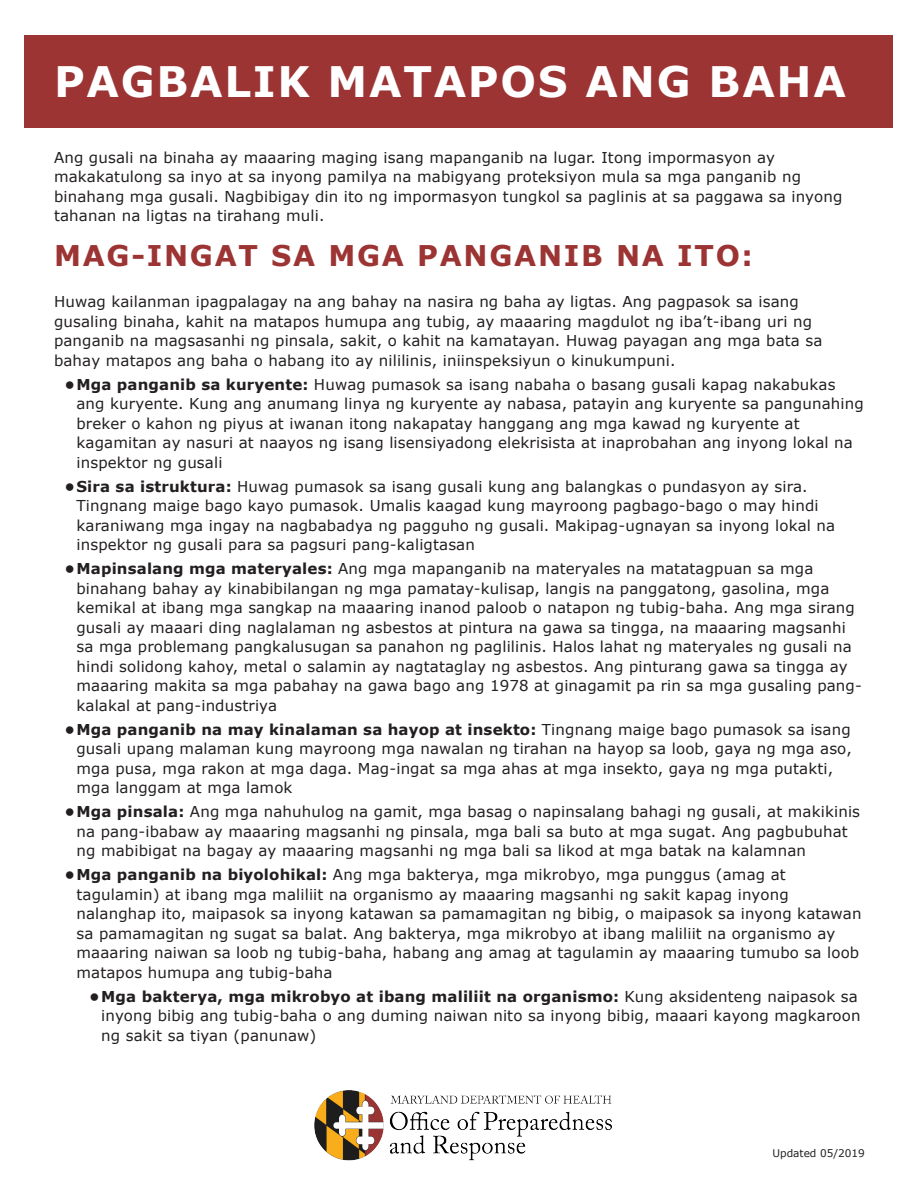
<style>
.page{position:relative;width:918px;height:1188px;background:#fff}
.page>*{position:absolute;margin:0;border:0;box-sizing:border-box;transform-origin:0 0}
.t1{font:700 42px "Verdana";letter-spacing:.04em;color:#fff}
.t2{font:700 28.5px "Verdana";letter-spacing:.06em;color:#9c3434}
.t3{font:15px/19.5px "Verdana";letter-spacing:.01em;color:#231f20}
.t4{font:10.5px "Verdana";color:#231f20}
.s1{font-weight:700}
</style>
<div class="page">
<div style="left:25px;top:35px;width:868px;height:93px;background:#9c3434"></div>
<img style="left:314px;top:1090px;width:297px;height:71px">
<p class="t1" style="left:54px;top:52px;width:794px">PAGBALIK MATAPOS ANG BAHA</p>
<p class="t3" style="left:54px;top:147px;width:790px">Ang gusali na binaha ay maaaring maging isang mapanganib na lugar. Itong impormasyon ay makakatulong sa inyo at sa inyong pamilya na mabigyang proteksiyon mula sa mga panganib ng binahang mga gusali. Nagbibigay din ito ng impormasyon tungkol sa paglinis at sa paggawa sa inyong tahanan na ligtas na tirahang muli.</p>
<p class="t2" style="left:54px;top:236px;width:701px">MAG-INGAT SA MGA PANGANIB NA ITO:</p>
<p class="t3" style="left:54px;top:292px;width:770px">Huwag kailanman ipagpalagay na ang bahay na nasira ng baha ay ligtas. Ang pagpasok sa isang gusaling binaha, kahit na matapos humupa ang tubig, ay maaaring magdulot ng iba’t-ibang uri ng panganib na magsasanhi ng pinsala, sakit, o kahit na kamatayan. Huwag payagan ang mga bata sa bahay matapos ang baha o habang ito ay nililinis, iniinspeksiyun o kinukumpuni.</p>
<p class="t3" style="left:76px;top:374px;width:789px;text-indent:-12px"><span class="s1">• Mga panganib sa kuryente:</span> Huwag pumasok sa isang nabaha o basang gusali kapag nakabukas ang kuryente. Kung ang anumang linya ng kuryente ay nabasa, patayin ang kuryente sa pangunahing breker o kahon ng piyus at iwanan itong nakapatay hanggang ang mga kawad ng kuryente at kagamitan ay nasuri at naayos ng isang lisensiyadong elekrisista at inaprobahan ang inyong lokal na inspektor ng gusali</p>
<p class="t3" style="left:76px;top:476px;width:760px;text-indent:-12px"><span class="s1">• Sira sa istruktura:</span> Huwag pumasok sa isang gusali kung ang balangkas o pundasyon ay sira.<br>Tingnang maige bago kayo pumasok. Umalis kaagad kung mayroong pagbago-bago o may hindi karaniwang mga ingay na nagbabadya ng pagguho ng gusali. Makipag-ugnayan sa inyong lokal na inspektor ng gusali para sa pagsuri pang-kaligtasan</p>
<p class="t3" style="left:76px;top:559px;width:787px;text-indent:-12px"><span class="s1">• Mapinsalang mga materyales:</span> Ang mga mapanganib na materyales na matatagpuan sa mga binahang bahay ay kinabibilangan ng mga pamatay-kulisap, langis na panggatong, gasolina, mga kemikal at ibang mga sangkap na maaaring inanod paloob o natapon ng tubig-baha. Ang mga sirang gusali ay maaari ding naglalaman ng asbestos at pintura na gawa sa tingga, na maaaring magsanhi sa mga problemang pangkalusugan sa panahon ng paglilinis. Halos lahat ng materyales ng gusali na hindi solidong kahoy, metal o salamin ay nagtataglay ng asbestos. Ang pinturang gawa sa tingga ay maaaring makita sa mga pabahay na gawa bago ang 1978 at ginagamit pa rin sa mga gusaling pang&shy;kalakal at pang-industriya</p>
<p class="t3" style="left:76px;top:719px;width:777px;text-indent:-12px"><span class="s1">• Mga panganib na may kinalaman sa hayop at insekto:</span> Tingnang maige bago pumasok sa isang gusali upang malaman kung mayroong mga nawalan ng tirahan na hayop sa loob, gaya ng mga aso, mga pusa, mga rakon at mga daga. Mag-ingat sa mga ahas at mga insekto, gaya ng mga putakti, mga langgam at mga lamok</p>
<p class="t3" style="left:76px;top:802px;width:785px;text-indent:-12px"><span class="s1">• Mga pinsala:</span> Ang mga nahuhulog na gamit, mga basag o napinsalang bahagi ng gusali, at makikinis na pang-ibabaw ay maaaring magsanhi ng pinsala, mga bali sa buto at mga sugat. Ang pagbubuhat ng mabibigat na bagay ay maaaring magsanhi ng mga bali sa likod at mga batak na kalamnan</p>
<p class="t3" style="left:76px;top:865px;width:787px;text-indent:-12px"><span class="s1">• Mga panganib na biyolohikal:</span> Ang mga bakterya, mga mikrobyo, mga punggus (amag at tagulamin) at ibang mga maliliit na organismo ay maaaring magsanhi ng sakit kapag inyong nalanghap ito, maipasok sa inyong katawan sa pamamagitan ng bibig, o maipasok sa inyong katawan sa pamamagitan ng sugat sa balat. Ang bakterya, mga mikrobyo at ibang maliliit na organismo ay maaaring naiwan sa loob ng tubig-baha, habang ang amag at tagulamin ay maaaring tumubo sa loob matapos humupa ang tubig-baha</p>
<p class="t3" style="left:101px;top:986px;width:761px;text-indent:-12px"><span class="s1">• Mga bakterya, mga mikrobyo at ibang maliliit na organismo:</span> Kung aksidenteng naipasok sa inyong bibig ang tubig-baha o ang duming naiwan nito sa inyong bibig, maaari kayong magkaroon ng sakit sa tiyan (panunaw)</p>
<p class="t4" style="left:772px;top:1146px;width:94px">Updated 05/2019</p>
</div>
